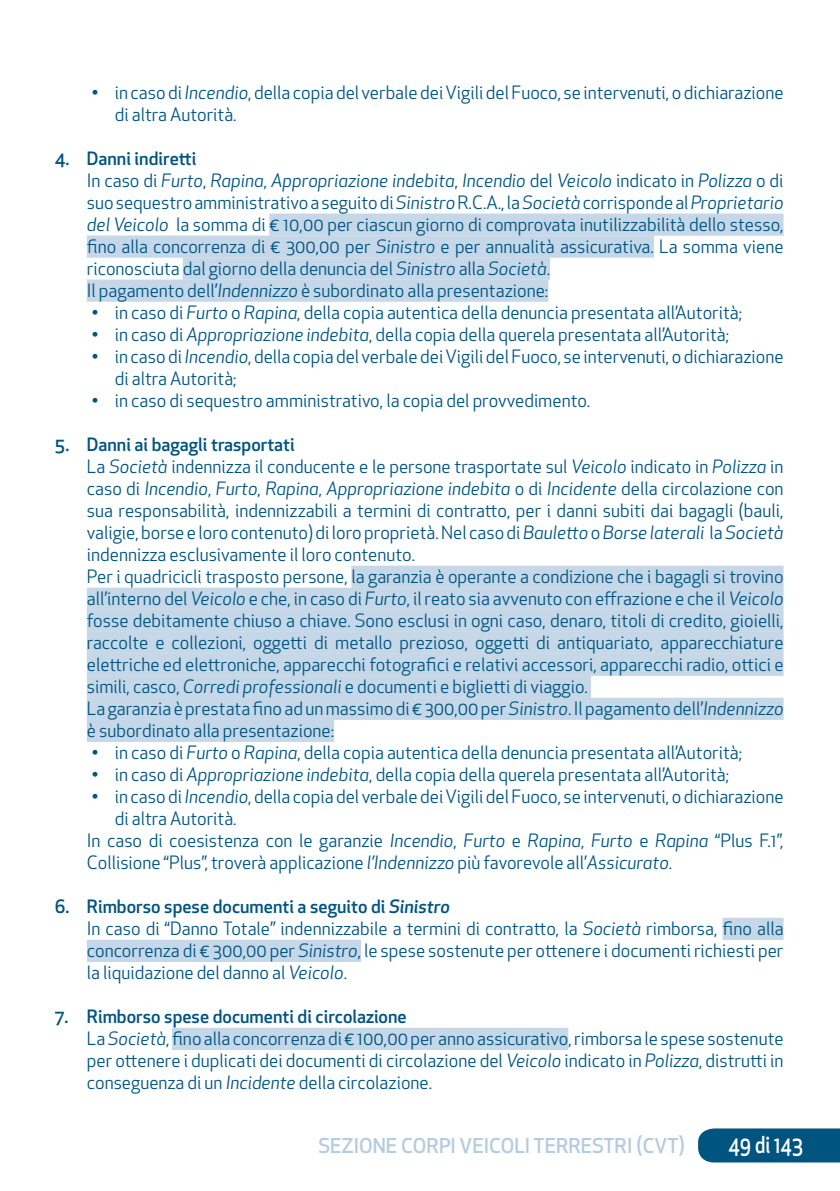
<style>
.page{position:relative;width:840px;height:1191px;background:#fff}
.page>*{position:absolute;margin:0;border:0;box-sizing:border-box;transform-origin:0 0}
.t1{font:500 22.8px "Apex New";color:#fff;scale:.83 1}
.t2{font:500 20px "Apex New";color:#b4ccdf}
.t3{font:18px/22px "Apex New";color:#005480}
.s1{font-style:italic}
.s2{font-weight:500}
.s3{font-weight:500;font-style:italic}
</style>
<div class="page">
<div style="left:698px;top:1128px;width:141px;height:34px;background:#005480"></div>
<div style="left:269px;top:213px;width:514px;height:23px;background:#c6d8e7"></div>
<div style="left:87px;top:235px;width:566px;height:23px;background:#c6d8e7"></div>
<div style="left:183px;top:257px;width:367px;height:23px;background:#c6d8e7"></div>
<div style="left:87px;top:279px;width:461px;height:23px;background:#c6d8e7"></div>
<div style="left:351px;top:565px;width:432px;height:23px;background:#c6d8e7"></div>
<div style="left:87px;top:587px;width:696px;height:23px;background:#c6d8e7"></div>
<div style="left:87px;top:609px;width:696px;height:23px;background:#c6d8e7"></div>
<div style="left:87px;top:631px;width:696px;height:23px;background:#c6d8e7"></div>
<div style="left:87px;top:653px;width:696px;height:23px;background:#c6d8e7"></div>
<div style="left:87px;top:675px;width:503px;height:23px;background:#c6d8e7"></div>
<div style="left:87px;top:697px;width:696px;height:23px;background:#c6d8e7"></div>
<div style="left:87px;top:719px;width:247px;height:23px;background:#c6d8e7"></div>
<div style="left:722px;top:917px;width:61px;height:23px;background:#c6d8e7"></div>
<div style="left:87px;top:939px;width:274px;height:23px;background:#c6d8e7"></div>
<div style="left:172px;top:1027px;width:396px;height:23px;background:#c6d8e7"></div>
<p class="t3" style="left:115px;top:81px;width:670px;text-indent:-23px">• in caso di <span class="s1">Incendio</span>, della copia del verbale dei Vigili del Fuoco, se intervenuti, o dichiarazione di altra Autorità.</p>
<p class="t3" style="left:87px;top:147px;width:698px;text-indent:-32px"><span class="s2">4. Danni indiretti<br></span>In caso di <span class="s1">Furto</span>, <span class="s1">Rapina</span>, <span class="s1">Appropriazione indebita</span>, <span class="s1">Incendio</span> del <span class="s1">Veicolo</span> indicato in <span class="s1">Polizza</span> o di suo sequestro amministrativo a seguito di <span class="s1">Sinistro</span> R.C.A., la <span class="s1">Società</span> corrisponde al <span class="s1">Proprietario del Veicolo</span> la somma di € 10,00 per ciascun giorno di comprovata inutilizzabilità dello stesso, fino alla concorrenza di € 300,00 per <span class="s1">Sinistro</span> e per annualità assicurativa. La somma viene riconosciuta dal giorno della denuncia del <span class="s1">Sinistro</span> alla <span class="s1">Società</span>.<br>Il pagamento dell’<span class="s1">Indennizzo</span> è subordinato alla presentazione:</p>
<p class="t3" style="left:92px;top:301px;width:651px">• in caso di <span class="s1">Furto</span> o <span class="s1">Rapina</span>, della copia autentica della denuncia presentata all’Autorità;</p>
<p class="t3" style="left:92px;top:323px;width:638px">• in caso di <span class="s1">Appropriazione indebita</span>, della copia della querela presentata all’Autorità;</p>
<p class="t3" style="left:115px;top:345px;width:670px;text-indent:-23px">• in caso di <span class="s1">Incendio</span>, della copia del verbale dei Vigili del Fuoco, se intervenuti, o dichiarazione di altra Autorità;</p>
<p class="t3" style="left:92px;top:389px;width:499px">• in caso di sequestro amministrativo, la copia del provvedimento.</p>
<p class="t3" style="left:87px;top:433px;width:698px;text-indent:-32px"><span class="s2">5. Danni ai bagagli trasportati<br></span>La <span class="s1">Società</span> indennizza il conducente e le persone trasportate sul <span class="s1">Veicolo</span> indicato in <span class="s1">Polizza</span> in caso di <span class="s1">Incendio</span>, <span class="s1">Furto</span>, <span class="s1">Rapina</span>, <span class="s1">Appropriazione indebita</span> o di <span class="s1">Incidente</span> della circolazione con sua responsabilità, indennizzabili a termini di contratto, per i danni subiti dai bagagli (bauli, valigie, borse e loro contenuto) di loro proprietà. Nel caso di <span class="s1">Bauletto</span> o <span class="s1">Borse laterali</span> la <span class="s1">Società </span>indennizza esclusivamente il loro contenuto.<br>Per i quadricicli trasposto persone, la garanzia è operante a condizione che i bagagli si trovino all’interno del <span class="s1">Veicolo</span> e che, in caso di <span class="s1">Furto</span>, il reato sia avvenuto con effrazione e che il <span class="s1">Veicolo </span>fosse debitamente chiuso a chiave. Sono esclusi in ogni caso, denaro, titoli di credito, gioielli, raccolte e collezioni, oggetti di metallo prezioso, oggetti di antiquariato, apparecchiature elettriche ed elettroniche, apparecchi fotografici e relativi accessori, apparecchi radio, ottici e simili, casco, <span class="s1">Corredi professionali</span> e documenti e biglietti di viaggio.<br>La garanzia è prestata fino ad un massimo di € 300,00 per <span class="s1">Sinistro</span>. Il pagamento dell’<span class="s1">Indennizzo </span>è subordinato alla presentazione:</p>
<p class="t3" style="left:92px;top:741px;width:651px">• in caso di <span class="s1">Furto</span> o <span class="s1">Rapina</span>, della copia autentica della denuncia presentata all’Autorità;</p>
<p class="t3" style="left:92px;top:763px;width:638px">• in caso di <span class="s1">Appropriazione indebita</span>, della copia della querela presentata all’Autorità;</p>
<p class="t3" style="left:92px;top:785px;width:692px">• in caso di <span class="s1">Incendio</span>, della copia del verbale dei Vigili del Fuoco, se intervenuti, o dichiarazione</p>
<p class="t3" style="left:115px;top:807px;width:123px">di altra Autorità.</p>
<p class="t3" style="left:87px;top:829px;width:697px">In caso di coesistenza con le garanzie <span class="s1">Incendio</span>, <span class="s1">Furto</span> e <span class="s1">Rapina</span>, <span class="s1">Furto</span> e <span class="s1">Rapina</span> “Plus F.1”,</p>
<p class="t3" style="left:87px;top:851px;width:586px">Collisione “Plus”, troverà applicazione <span class="s1">l’Indennizzo</span> più favorevole all’<span class="s1">Assicurato</span>.</p>
<p class="t3" style="left:87px;top:895px;width:698px;text-indent:-32px"><span class="s2">6. Rimborso spese documenti a seguito di</span> <span class="s3">Sinistro<br></span>In caso di “Danno Totale” indennizzabile a termini di contratto, la <span class="s1">Società</span> rimborsa, fino alla concorrenza di € 300,00 per <span class="s1">Sinistro</span>, le spese sostenute per ottenere i documenti richiesti per la liquidazione del danno al <span class="s1">Veicolo</span>.</p>
<p class="t3" style="left:87px;top:1005px;width:697px;text-indent:-32px"><span class="s2">7. Rimborso spese documenti di circolazione<br></span>La <span class="s1">Società</span>, fino alla concorrenza di € 100,00 per anno assicurativo, rimborsa le spese sostenute per ottenere i duplicati dei documenti di circolazione del <span class="s1">Veicolo</span> indicato in <span class="s1">Polizza</span>, distrutti in conseguenza di un <span class="s1">Incidente</span> della circolazione.</p>
<p class="t2" style="left:318px;top:1132px;width:368px">SEZIONE CORPI VEICOLI TERRESTRI (CVT)</p>
<p class="t1" style="left:728px;top:1129px;width:91px">49 di 143</p>
</div>
